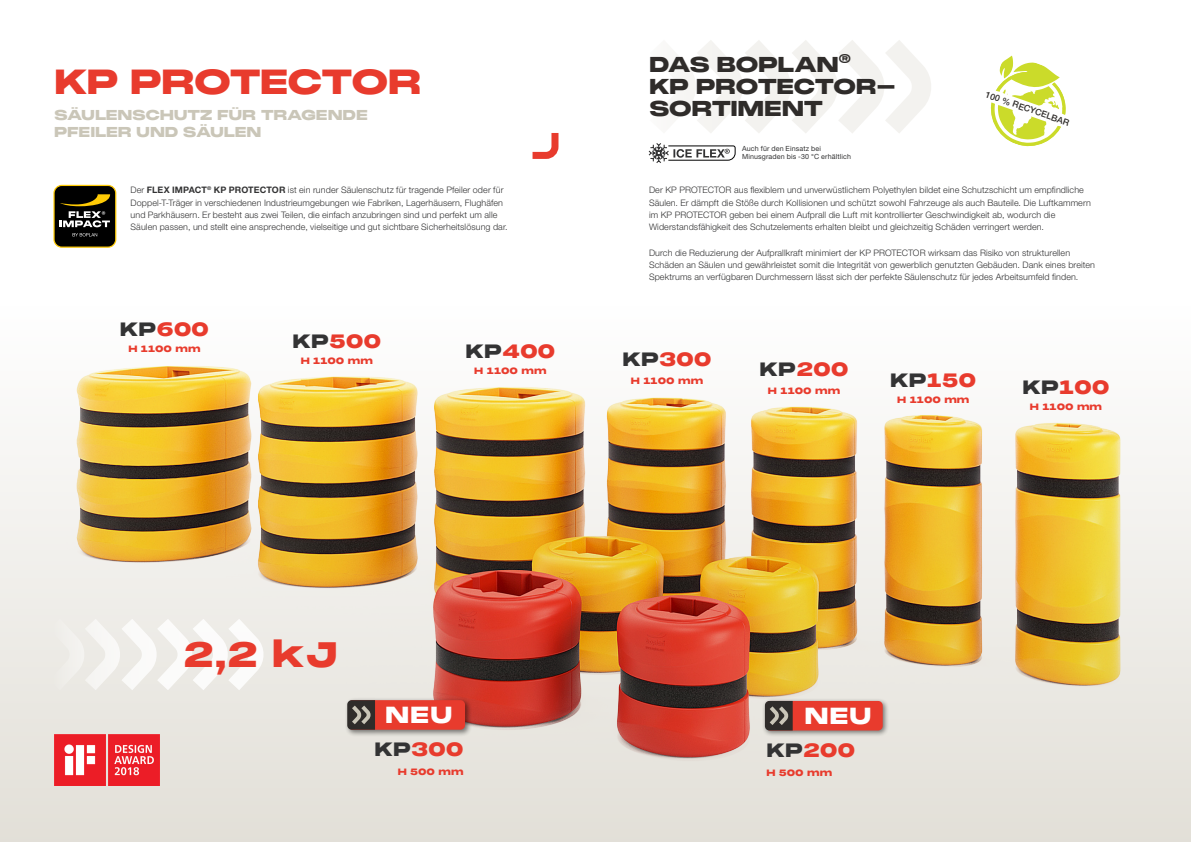
<style>
.page{position:relative;width:1191px;height:842px;background:#fff}
.page>*{position:absolute;margin:0;border:0;box-sizing:border-box;transform-origin:0 0}
.t1{font:900 34.5px "PP Monument Extended";color:#e83b2d}
.t2{font:900 34px "PP Monument Extended";letter-spacing:-.055em;color:#e83b2d}
.t3{font:900 22.7px "PP Monument Extended";letter-spacing:.025em;color:#fff}
.t4{font:900 21px/22px "PP Monument Extended";letter-spacing:-.045em;color:#2f2c2a}
.t5{font:900 18.8px "PP Monument Extended";letter-spacing:-.015em;color:#e83b2d}
.t6{font:900 14px/16.8px "PP Monument Extended";letter-spacing:-.025em;color:#cac6b8}
.t7{font:300 8.9px/12.2px "Helvetica Neue LT Pro";letter-spacing:.01em;color:#333334}
.t8{font:900 8.9px "PP Monument Extended";letter-spacing:-.01em;color:#e83b2d}
.t9{font:500 8.9px "Helvetica Neue LT Pro";color:#2f2c2a}
.t10{font:7.1px/8.5px "Helvetica Neue LT Pro";letter-spacing:.02em;color:#333334}
.s1{font-weight:700}
.s2{color:#333334}
</style>
<div class="page">
<div style="left:0;top:306px;width:1191px;height:536px;background:#e2dfd7"></div>
<svg style="left:532px;top:133px;width:27px;height:26px"></svg>
<svg style="left:54px;top:185px;width:62px;height:5px"></svg>
<svg style="left:990px;top:56px;width:76px;height:91px"></svg>
<img style="left:0;top:190px;width:1191px;height:596px">
<div style="left:761px;top:698px;width:128px;height:39px;background:#000;opacity:.5"></div>
<svg style="left:765px;top:701px;width:117px;height:29px;background:#c33f33"></svg>
<div style="left:344px;top:697px;width:128px;height:40px;background:#000;opacity:.5"></div>
<svg style="left:347px;top:700px;width:118px;height:30px;background:#c34034"></svg>
<svg style="left:648px;top:143px;width:88px;height:20px"></svg>
<svg style="left:34px;top:606px;width:244px;height:85px"></svg>
<svg style="left:678px;top:40px;width:253px;height:93px"></svg>
<h2 class="t2" style="left:54px;top:58px;width:369px">KP PROTECTOR</h2>
<h3 class="t6" style="left:54px;top:107px;width:315px">SÄULENSCHUTZ FÜR TRAGENDE<br>PFEILER UND SÄULEN</h3>
<p class="t7" style="left:131px;top:184px;width:379px">Der <span class="s1">FLEX IMPACT</span><sup>®</sup> <span class="s1">KP PROTECTOR</span> ist ein runder Säulenschutz für tragende Pfeiler oder für Doppel-T-Träger in verschiedenen Industrieumgebungen wie Fabriken, Lagerhäusern, Flughäfen und Parkhäusern. Er besteht aus zwei Teilen, die einfach anzubringen sind und perfekt um alle Säulen passen, und stellt eine ansprechende, vielseitige und gut sichtbare Sicherheitslösung dar.</p>
<h3 class="t5" style="left:120px;top:316px;width:91px"><span class="s2">KP</span>600</h3>
<p class="t8" style="left:128px;top:343px;width:74px">H 1100 mm</p>
<h3 class="t5" style="left:292px;top:328px;width:90px"><span class="s2">KP</span>500</h3>
<p class="t8" style="left:301px;top:354px;width:74px">H 1100 mm</p>
<h3 class="t5" style="left:465px;top:337px;width:92px"><span class="s2">KP</span>400</h3>
<p class="t8" style="left:474px;top:364px;width:74px">H 1100 mm</p>
<h3 class="t4" style="left:649px;top:53px;width:249px">DAS BOPLAN<sup>®<br></sup>KP PROTECTOR-<br>SORTIMENT</h3>
<p class="t9" style="left:987px;top:89px;width:89px;rotate:19deg">100 % RECYCELBAR</p>
<p class="t10" style="left:742px;top:144px;width:110px">Auch für den Einsatz bei<br>Minusgraden bis -30 °C erhältlich</p>
<p class="t7" style="left:649px;top:184px;width:443px">Der KP PROTECTOR aus flexiblem und unverwüstlichem Polyethylen bildet eine Schutzschicht um empfindliche Säulen. Er dämpft die Stöße durch Kollisionen und schützt sowohl Fahrzeuge als auch Bauteile. Die Luftkammern im KP PROTECTOR geben bei einem Aufprall die Luft mit kontrollierter Geschwindigkeit ab, wodurch die Widerstandsfähigkeit des Schutzelements erhalten bleibt und gleichzeitig Schäden verringert werden.</p>
<p class="t7" style="left:649px;top:246px;width:447px">Durch die Reduzierung der Aufprallkraft minimiert der KP PROTECTOR wirksam das Risiko von strukturellen<br>Schäden an Säulen und gewährleistet somit die Integrität von gewerblich genutzten Gebäuden. Dank eines breiten<br>Spektrums an verfügbaren Durchmessern lässt sich der perfekte Säulenschutz für jedes Arbeitsumfeld finden.</p>
<h3 class="t5" style="left:622px;top:346px;width:91px"><span class="s2">KP</span>300</h3>
<p class="t8" style="left:631px;top:375px;width:74px">H 1100 mm</p>
<h3 class="t5" style="left:1022px;top:374px;width:89px"><span class="s2">KP</span>100</h3>
<p class="t8" style="left:1029px;top:401px;width:74px">H 1100 mm</p>
<h3 class="t5" style="left:759px;top:356px;width:90px"><span class="s2">KP</span>200</h3>
<p class="t8" style="left:768px;top:385px;width:74px">H 1100 mm</p>
<h3 class="t5" style="left:890px;top:367px;width:88px"><span class="s2">KP</span>150</h3>
<p class="t8" style="left:897px;top:394px;width:74px">H 1100 mm</p>
<h1 class="t1" style="left:183px;top:631px;width:156px">2,2 kJ</h1>
<h3 class="t3" style="left:385px;top:699px;width:69px">NEU</h3>
<h3 class="t3" style="left:804px;top:700px;width:69px">NEU</h3>
<h3 class="t5" style="left:374px;top:736px;width:91px"><span class="s2">KP</span>300</h3>
<p class="t8" style="left:398px;top:765px;width:67px">H 500 mm</p>
<h3 class="t5" style="left:766px;top:737px;width:90px"><span class="s2">KP</span>200</h3>
<p class="t8" style="left:766px;top:766px;width:67px">H 500 mm</p>
</div>
